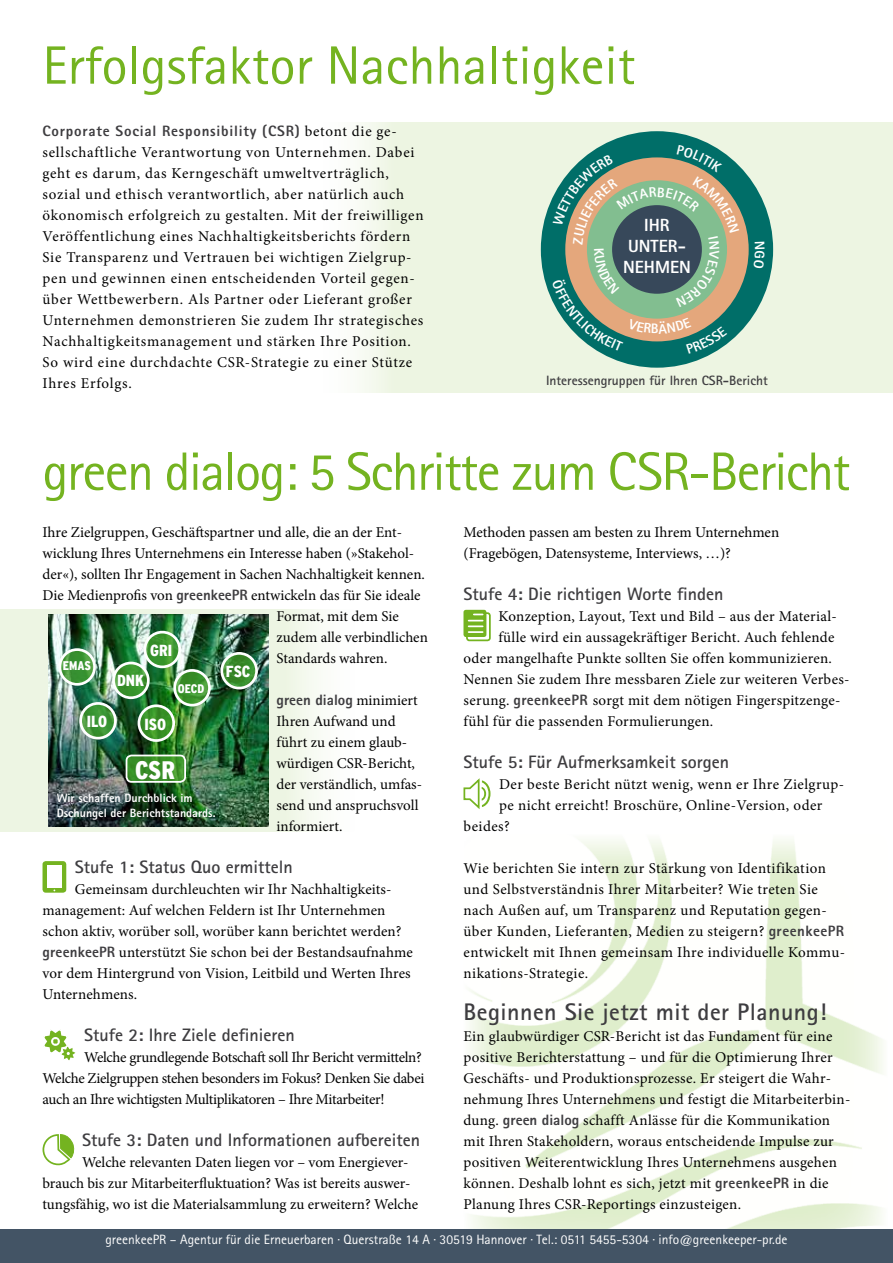
<style>
.page{position:relative;width:893px;height:1263px;background:#fff}
.page>*{position:absolute;margin:0;border:0;box-sizing:border-box;transform-origin:0 0}
.t1{font:54px "Rotis Sans Serif";letter-spacing:-.03em;color:#74b320}
.t2{font:54px "Rotis Sans Serif";color:#74b320}
.t3{font:900 condensed 25.2px "Interstate";color:#fff}
.t4{font:700 24px "Rotis Sans Serif";letter-spacing:.02em;color:#3e3d40}
.t5{font:700 18px "Rotis Sans Serif";color:#3e3d40}
.t6{font:800 17.55px/21.1px "Rotis Sans Serif";color:#fff;text-align:center}
.t7{font:900 condensed 15.9px "Interstate";color:#fff}
.t8{font:15px/21px "Minion Pro";letter-spacing:.015em;color:#000}
.t9{font:15px/21px "Minion Pro";letter-spacing:.05em;color:#000}
.t10{font:15px/21px "Minion Pro";letter-spacing:-.02em;color:#000}
.t11{font:15px "Minion Pro";letter-spacing:-.005em;color:#000}
.t12{font:800 15px "Rotis Sans Serif";letter-spacing:.05em;color:#3e3d40}
.t13{font:800 15px "Rotis Sans Serif";color:#3e3d40}
.t14{font:13.5px "Rotis Sans Serif";color:#fff}
.t15{font:700 13.5px "Rotis Sans Serif";color:#3e3d40}
.t16{font:900 condensed 12.6px "Interstate";color:#fff}
.t17{font:900 condensed 12.3px "Interstate";color:#fff}
.t18{font:800 12px/14.4px "Rotis Sans Serif";color:#fff}
.s1{font-family:"Minion Pro";font-weight:400;color:#000}
.s2{font-family:"Rotis Sans Serif";font-weight:800;color:#3e3d40}
</style>
<div class="page">
<div style="left:0;top:609px;width:370px;height:223px;background:linear-gradient(to right,#e9f3dd,#f6faf2)"></div>
<div style="left:359px;top:122px;width:534px;height:271px;background:#edf5e2"></div>
<img style="left:469px;top:839px;width:414px;height:390px">
<div style="left:0;top:1229px;width:893px;height:34px;background:#435465"></div>
<img style="left:48px;top:614px;width:221px;height:212px">
<svg style="left:127px;top:755px;width:58px;height:27px"></svg>
<div style="left:126px;top:755px;width:60px;height:28px;border:2px solid #fff;border-radius:5px"></div>
<svg style="left:114px;top:663px;width:34px;height:35px"></svg>
<div style="left:112px;top:662px;width:38px;height:37px;border:3px solid #fff;border-radius:50%"></div>
<svg style="left:60px;top:650px;width:35px;height:34px"></svg>
<div style="left:58px;top:648px;width:38px;height:38px;border:3px solid #fff;border-radius:50%"></div>
<svg style="left:139px;top:706px;width:35px;height:34px"></svg>
<div style="left:138px;top:704px;width:37px;height:38px;border:3px solid #fff;border-radius:50%"></div>
<svg style="left:81px;top:703px;width:34px;height:35px"></svg>
<div style="left:79px;top:702px;width:38px;height:37px;border:3px solid #fff;border-radius:50%"></div>
<svg style="left:145px;top:632px;width:35px;height:35px"></svg>
<div style="left:144px;top:631px;width:37px;height:37px;border:3px solid #fff;border-radius:50%"></div>
<svg style="left:222px;top:653px;width:35px;height:35px"></svg>
<div style="left:220px;top:652px;width:38px;height:37px;border:3px solid #fff;border-radius:50%"></div>
<svg style="left:175px;top:670px;width:34px;height:35px"></svg>
<div style="left:173px;top:669px;width:38px;height:37px;border:3px solid #fff;border-radius:50%"></div>
<div style="left:541px;top:131px;width:232px;height:237px;background:#006e68;border-radius:50%"></div>
<div style="left:43px;top:861px;width:23px;height:32px;background:#74b320;border-radius:3px"></div>
<div style="left:47px;top:865px;width:15px;height:23px;background:#fff"></div>
<svg style="left:43px;top:1029px;width:33px;height:32px"></svg>
<svg style="left:463px;top:778px;width:27px;height:31px"></svg>
<div style="left:466px;top:612px;width:25px;height:29px;border:2px solid #74b320;border-radius:2px"></div>
<div style="left:463px;top:610px;width:23px;height:27px;background:#74b320;border-radius:2px"></div>
<svg style="left:469px;top:614px;width:14px;height:19px"></svg>
<svg style="left:42px;top:1134px;width:32px;height:31px"></svg>
<svg style="left:552px;top:145px;width:187px;height:208px"></svg>
<h1 class="t2" style="left:43px;top:34px;width:594px">Erfolgsfaktor Nachhaltigkeit</h1>
<p class="t12" style="left:43px;top:121px;width:356px">Corporate Social Responsibility (CSR) <span class="s1">betont die ge-</span></p>
<p class="t9" style="left:43px;top:142px;width:383px">sellschaftliche Verantwortung von Unternehmen. Dabei geht es darum, das Kerngeschäft umweltverträglich, sozial und ethisch verantwortlich, aber natürlich auch ökonomisch erfolgreich zu gestalten. Mit der freiwilligen Veröffentlichung eines Nachhaltigkeitsberichts fördern Sie Transparenz und Vertrauen bei wichtigen Zielgrup&shy;pen und gewinnen einen entscheidenden Vorteil gegen&shy;über Wettbewerbern. Als Partner oder Lieferant großer Unternehmen demonstrieren Sie zudem Ihr strategisches Nachhaltigkeitsmanagement und stärken Ihre Position.<br>So wird eine durchdachte CSR-Strategie zu einer Stütze Ihres Erfolgs.</p>
<p class="t6" style="left:623px;top:214px;width:69px">IHR<br>UNTER-<br>NEHMEN</p>
<p class="t15" style="left:546px;top:372px;width:223px">Interessengruppen für Ihren CSR-Bericht</p>
<h1 class="t1" style="left:43px;top:440px;width:809px">green dialog: 5 Schritte zum CSR-Bericht</h1>
<p class="t8" style="left:43px;top:522px;width:361px">Ihre Zielgruppen, Geschäftspartner und alle, die an der Ent-</p>
<p class="t11" style="left:43px;top:543px;width:373px">wicklung Ihres Unternehmens ein Interesse haben (»Stakehol-</p>
<p class="t8" style="left:43px;top:564px;width:384px">der«), sollten Ihr Engagement in Sachen Nachhaltigkeit kennen.</p>
<p class="t8" style="left:43px;top:585px;width:380px">Die Medienprofis von <span class="s2">greenkeePR</span> entwickeln das für Sie ideale</p>
<p class="t11" style="left:277px;top:606px;width:124px">Format, mit dem Sie</p>
<p class="t8" style="left:277px;top:627px;width:153px">zudem alle verbindlichen</p>
<p class="t11" style="left:277px;top:648px;width:113px">Standards wahren.</p>
<p class="t13" style="left:277px;top:690px;width:143px">green dialog <span class="s1">minimiert</span></p>
<p class="t8" style="left:277px;top:711px;width:147px">Ihren Aufwand und führt zu einem glaub&shy;würdigen CSR-Bericht, der verständlich, umfas&shy;send und anspruchsvoll informiert.</p>
<p class="t5" style="left:75px;top:856px;width:219px">Stufe 1: Status Quo ermitteln</p>
<p class="t8" style="left:43px;top:879px;width:372px;text-indent:32px">Gemeinsam durchleuchten wir Ihr Nachhaltigkeits&shy;management: Auf welchen Feldern ist Ihr Unternehmen schon aktiv, worüber soll, worüber kann berichtet werden? <span class="s2">greenkeePR</span> unterstützt Sie schon bei der Bestandsaufnahme vor dem Hintergrund von Vision, Leitbild und Werten Ihres Unternehmens.</p>
<p class="t5" style="left:84px;top:1024px;width:212px">Stufe 2: Ihre Ziele definieren</p>
<p class="t10" style="left:43px;top:1047px;width:383px;text-indent:42px">Welche grundlegende Botschaft soll Ihr Bericht vermitteln?<br>Welche Zielgruppen stehen besonders im Fokus? Denken Sie dabei auch an Ihre wichtigsten Multiplikatoren – Ihre Mitarbeiter!</p>
<p class="t5" style="left:82px;top:1129px;width:339px">Stufe 3: Daten und Informationen aufbereiten</p>
<p class="t8" style="left:43px;top:1152px;width:377px;text-indent:40px">Welche relevanten Daten liegen vor – vom Energiever&shy;brauch bis zur Mitarbeiterfluktuation? Was ist bereits auswer&shy;tungsfähig, wo ist die Materialsammlung zu erweitern? Welche</p>
<p class="t7" style="left:150px;top:641px;width:24px">GRI</p>
<p class="t16" style="left:63px;top:658px;width:30px">EMAS</p>
<p class="t7" style="left:226px;top:663px;width:26px">FSC</p>
<p class="t7" style="left:117px;top:672px;width:29px">DNK</p>
<p class="t17" style="left:178px;top:681px;width:28px">OECD</p>
<p class="t7" style="left:87px;top:713px;width:22px">ILO</p>
<p class="t7" style="left:144px;top:715px;width:23px">ISO</p>
<h2 class="t3" style="left:135px;top:756px;width:42px">CSR</h2>
<p class="t18" style="left:57px;top:791px;width:160px">Wir schaffen Durchblick im<br>Dschungel der Berichtstandards.</p>
<p class="t8" style="left:463px;top:522px;width:317px">Methoden passen am besten zu Ihrem Unternehmen (Fragebögen, Datensysteme, Interviews, …)?</p>
<p class="t5" style="left:463px;top:583px;width:261px">Stufe 4: Die richtigen Worte finden</p>
<p class="t8" style="left:498px;top:606px;width:340px">Konzeption, Layout, Text und Bild – aus der Material-</p>
<p class="t8" style="left:498px;top:627px;width:338px">fülle wird ein aussagekräftiger Bericht. Auch fehlende</p>
<p class="t8" style="left:463px;top:648px;width:370px">oder mangelhafte Punkte sollten Sie offen kommunizieren.</p>
<p class="t8" style="left:463px;top:669px;width:387px">Nennen Sie zudem Ihre messbaren Ziele zur weiteren Verbes-</p>
<p class="t8" style="left:463px;top:690px;width:378px">serung. <span class="s2">greenkeePR</span> sorgt mit dem nötigen Fingerspitzenge-</p>
<p class="t8" style="left:463px;top:711px;width:251px">fühl für die passenden Formulierungen.</p>
<p class="t5" style="left:463px;top:751px;width:267px">Stufe 5: Für Aufmerksamkeit sorgen</p>
<p class="t8" style="left:499px;top:774px;width:347px">Der beste Bericht nützt wenig, wenn er Ihre Zielgrup-</p>
<p class="t8" style="left:499px;top:795px;width:325px">pe nicht erreicht! Broschüre, Online-Version, oder</p>
<p class="t8" style="left:463px;top:816px;width:48px">beides?</p>
<p class="t8" style="left:463px;top:858px;width:383px">Wie berichten Sie intern zur Stärkung von Identifikation und Selbstverständnis Ihrer Mitarbeiter? Wie treten Sie nach Außen auf, um Transparenz und Reputation gegen&shy;über Kunden, Lieferanten, Medien zu steigern? <span class="s2">greenkeePR </span>entwickelt mit Ihnen gemeinsam Ihre individuelle Kommu&shy;nikations-Strategie.</p>
<h3 class="t4" style="left:463px;top:997px;width:364px">Beginnen Sie jetzt mit der Planung!</h3>
<p class="t8" style="left:463px;top:1026px;width:388px">Ein glaubwürdiger CSR-Bericht ist das Fundament für eine positive Berichterstattung – und für die Optimierung Ihrer Geschäfts- und Produktionsprozesse. Er steigert die Wahr&shy;nehmung Ihres Unternehmens und festigt die Mitarbeiterbin&shy;dung. <span class="s2">green dialog</span> schafft Anlässe für die Kommunikation mit Ihren Stakeholdern, woraus entscheidende Impulse zur positiven Weiterentwicklung Ihres Unternehmens ausgehen können. Deshalb lohnt es sich, jetzt mit <span class="s2">greenkeePR</span> in die Planung Ihres CSR-Reportings einzusteigen.</p>
<p class="t14" style="left:105px;top:1231px;width:684px">greenkeePR – Agentur für die Erneuerbaren · Querstraße 14 A · 30519 Hannover · Tel.: 0511 5455-5304 · info@greenkeeper-pr.de</p>
</div>
